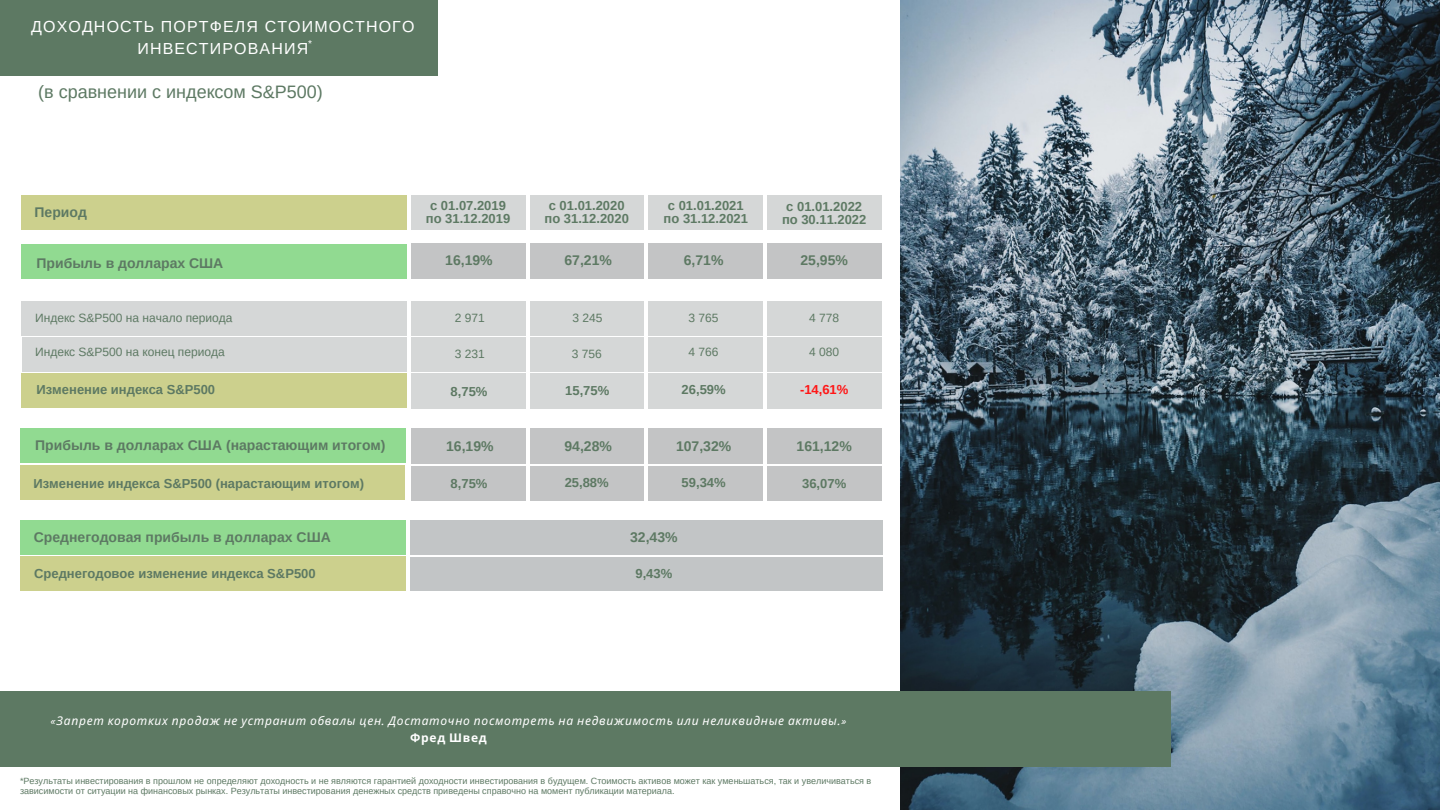
<style>
.page{position:relative;width:1440px;height:810px;background:#fff}
.page>*{position:absolute;margin:0;border:0;box-sizing:border-box;transform-origin:0 0}
.t1{font:18px "Arimo";color:#5d7963}
.t2{font:16px/21.8px "Arimo";letter-spacing:.07em;color:#fff;text-align:center}
.t3{font:700 14px "Arimo";color:#5d7963}
.t4{font:700 13px/12.8px "Arimo";color:#5d7963;text-align:center}
.t5{font:700 13px "Arimo";color:#ff1616}
.t6{font:italic 12px/16.5px "Noto Sans";letter-spacing:.06em;color:#fff;text-align:center}
.t7{font:12px "Arimo";color:#5d7963}
.t8{font:10px "Arimo";color:#fff}
.t9{font:9px/9.8px "Arimo";color:#5d7963}
.s1{font-family:"Aileron"}
.s2{font-weight:700;font-style:normal}
</style>
<div class="page">
<div style="left:0;top:0;width:437px;height:76px;background:#5d7963"></div>
<img style="left:900px;top:0;width:540px;height:810px">
<div style="left:0;top:691px;width:1171px;height:76px;background:#5d7963"></div>
<div style="left:22px;top:196px;width:385px;height:33px;background:#ccd08d"></div>
<div style="left:22px;top:245px;width:385px;height:33px;background:#91da91"></div>
<div style="left:22px;top:301px;width:385px;height:34px;background:#d5d7d7"></div>
<div style="left:22px;top:337px;width:385px;height:34px;background:#d5d7d7"></div>
<div style="left:22px;top:374px;width:384px;height:33px;background:#ccd08d"></div>
<div style="left:21px;top:429px;width:385px;height:34px;background:#91da91"></div>
<div style="left:20px;top:465px;width:385px;height:34px;background:#ccd08d"></div>
<div style="left:21px;top:520px;width:385px;height:34px;background:#91da91"></div>
<div style="left:21px;top:557px;width:384px;height:33px;background:#ccd08d"></div>
<div style="left:410px;top:520px;width:472px;height:34px;background:#c2c5c6"></div>
<div style="left:410px;top:557px;width:472px;height:34px;background:#c2c5c6"></div>
<div style="left:411px;top:195px;width:114px;height:35px;background:#d5d7d7"></div>
<div style="left:530px;top:195px;width:114px;height:35px;background:#d5d7d7"></div>
<div style="left:648px;top:195px;width:114px;height:35px;background:#d5d7d7"></div>
<div style="left:767px;top:195px;width:114px;height:35px;background:#d5d7d7"></div>
<div style="left:411px;top:244px;width:114px;height:34px;background:#c3c4c5"></div>
<div style="left:530px;top:244px;width:114px;height:34px;background:#c3c4c5"></div>
<div style="left:648px;top:244px;width:114px;height:34px;background:#c3c4c5"></div>
<div style="left:767px;top:244px;width:114px;height:34px;background:#c3c4c5"></div>
<div style="left:411px;top:301px;width:114px;height:35px;background:#d5d7d7"></div>
<div style="left:530px;top:301px;width:114px;height:35px;background:#d5d7d7"></div>
<div style="left:648px;top:301px;width:114px;height:35px;background:#d5d7d7"></div>
<div style="left:767px;top:301px;width:114px;height:35px;background:#d5d7d7"></div>
<div style="left:411px;top:337px;width:114px;height:35px;background:#d5d7d7"></div>
<div style="left:530px;top:337px;width:114px;height:35px;background:#d5d7d7"></div>
<div style="left:648px;top:337px;width:114px;height:35px;background:#d5d7d7"></div>
<div style="left:767px;top:337px;width:114px;height:35px;background:#d5d7d7"></div>
<div style="left:411px;top:374px;width:114px;height:34px;background:#d5d7d7"></div>
<div style="left:530px;top:374px;width:114px;height:34px;background:#d5d7d7"></div>
<div style="left:648px;top:374px;width:114px;height:34px;background:#d5d7d7"></div>
<div style="left:767px;top:374px;width:114px;height:34px;background:#d5d7d7"></div>
<div style="left:411px;top:466px;width:114px;height:35px;background:#c3c4c5"></div>
<div style="left:530px;top:466px;width:114px;height:35px;background:#c3c4c5"></div>
<div style="left:648px;top:466px;width:114px;height:35px;background:#c3c4c5"></div>
<div style="left:767px;top:466px;width:114px;height:35px;background:#c3c4c5"></div>
<div style="left:411px;top:429px;width:114px;height:34px;background:#c3c4c5"></div>
<div style="left:530px;top:429px;width:114px;height:34px;background:#c3c4c5"></div>
<div style="left:648px;top:429px;width:114px;height:34px;background:#c3c4c5"></div>
<div style="left:767px;top:429px;width:114px;height:34px;background:#c3c4c5"></div>
<h2 class="t2" style="left:31px;top:16px;width:385px">ДОХОДНОСТЬ ПОРТФЕЛЯ СТОИМОСТНОГО<br>ИНВЕСТИРОВАНИЯ</h2>
<h1 class="t1" style="left:38px;top:82px;width:286px">(в сравнении с индексом S&amp;P500)</h1>
<p class="t8" style="left:308px;top:38px;width:5px">*</p>
<h3 class="t3" style="left:35px;top:204px;width:54px">Период</h3>
<h3 class="t4" style="left:426px;top:199px;width:86px">с 01.07.2019 по 31.12.2019</h3>
<h3 class="t4" style="left:545px;top:199px;width:86px">с 01.01.2020 по 31.12.2020</h3>
<h3 class="t3" style="left:37px;top:255px;width:188px">Прибыль в долларах США</h3>
<h3 class="t3" style="left:445px;top:253px;width:49px">16,19%</h3>
<h3 class="t3" style="left:565px;top:253px;width:49px">67,21%</h3>
<h3 class="t7" style="left:35px;top:311px;width:199px">Индекс S&amp;P500 на начало периода</h3>
<h3 class="t7" style="left:35px;top:345px;width:191px">Индекс S&amp;P500 на конец периода</h3>
<h3 class="t4" style="left:37px;top:383px;width:180px">Изменение индекса S&amp;P500</h3>
<h3 class="t4" style="left:451px;top:385px;width:38px">8,75%</h3>
<h3 class="t7" style="left:455px;top:312px;width:32px">2 971</h3>
<h3 class="t7" style="left:455px;top:348px;width:32px">3 231</h3>
<h3 class="t7" style="left:573px;top:312px;width:32px">3 245</h3>
<h3 class="t7" style="left:572px;top:348px;width:32px">3 756</h3>
<h3 class="t4" style="left:565px;top:385px;width:46px">15,75%</h3>
<h3 class="t3" style="left:35px;top:438px;width:352px">Прибыль в долларах США (нарастающим итогом)</h3>
<h3 class="t3" style="left:446px;top:438px;width:49px">16,19%</h3>
<h3 class="t3" style="left:565px;top:438px;width:49px">94,28%</h3>
<h3 class="t4" style="left:34px;top:477px;width:332px">Изменение индекса S&amp;P500 (нарастающим итогом)</h3>
<h3 class="t4" style="left:451px;top:477px;width:38px">8,75%</h3>
<h3 class="t4" style="left:565px;top:476px;width:46px">25,88%</h3>
<h3 class="t4" style="left:664px;top:199px;width:86px">с 01.01.2021 по 31.12.2021</h3>
<h3 class="t4" style="left:782px;top:200px;width:86px">с 01.01.2022 по 30.11.2022</h3>
<h3 class="t3" style="left:801px;top:253px;width:49px">25,95%</h3>
<h3 class="t3" style="left:684px;top:253px;width:41px">6,71%</h3>
<h3 class="t7" style="left:689px;top:311px;width:32px">3 765</h3>
<h3 class="t7" style="left:689px;top:346px;width:32px">4 766</h3>
<h3 class="t4" style="left:682px;top:383px;width:46px">26,59%</h3>
<h3 class="t3" style="left:676px;top:438px;width:57px">107,32%</h3>
<h3 class="t4" style="left:682px;top:476px;width:46px">59,34%</h3>
<h3 class="t7" style="left:809px;top:312px;width:32px">4 778</h3>
<h3 class="t7" style="left:809px;top:345px;width:32px">4 080</h3>
<h3 class="t5" style="left:800px;top:382px;width:50px">-14,61%</h3>
<h3 class="t3" style="left:797px;top:438px;width:57px">161,12%</h3>
<h3 class="t4" style="left:802px;top:477px;width:46px">36,07%</h3>
<h3 class="t3" style="left:34px;top:529px;width:299px">Среднегодовая прибыль в долларах США</h3>
<h3 class="t4" style="left:34px;top:567px;width:283px">Среднегодовое изменение индекса S&amp;P500</h3>
<h3 class="t3" style="left:630px;top:529px;width:49px">32,43%</h3>
<h3 class="t4" style="left:635px;top:567px;width:38px">9,43%</h3>
<h3 class="t6" style="left:50px;top:712px;width:800px"><span class="s1">«</span>Запрет коротких продаж не устранит обвалы цен<span class="s1">.</span> Достаточно посмотреть на недвижимость или неликвидные активы<span class="s1">.»<br></span><span class="s2">Фред Швед</span></h3>
<p class="t9" style="left:20px;top:776px;width:853px">*Результаты инвестирования в прошлом не определяют доходность и не являются гарантией доходности инвестирования в будущем. Стоимость активов может как уменьшаться, так и увеличиваться в зависимости от ситуации на финансовых рынках. Результаты инвестирования денежных средств приведены справочно на момент публикации материала.</p>
</div>
